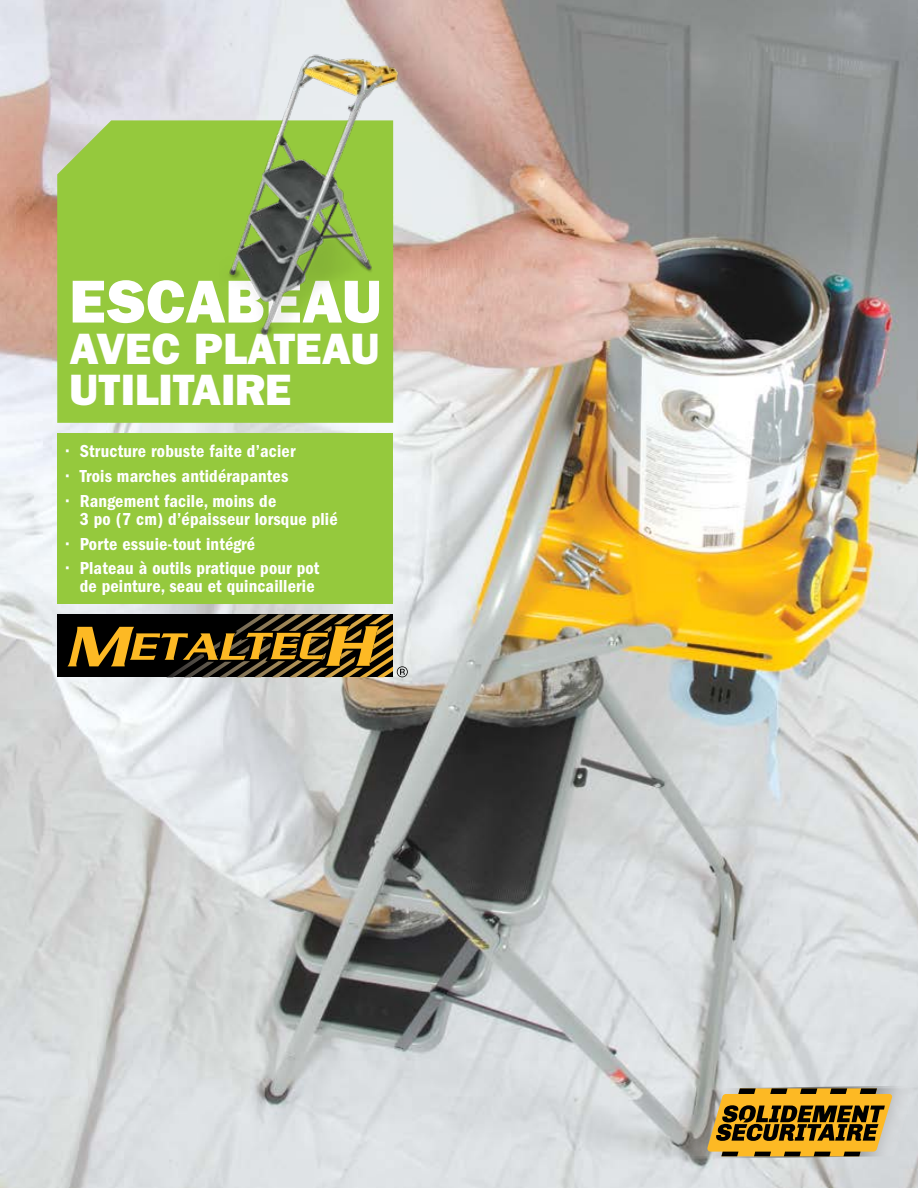
<style>
.page{position:relative;width:918px;height:1188px;background:#fff}
.page>*{position:absolute;margin:0;border:0;box-sizing:border-box;transform-origin:0 0}
.t1{font:60.9px "ITC Franklin Gothic Std Hvy";color:#fff}
.t2{font:44.1px/41.1px "ITC Franklin Gothic Std Hvy";color:#fff}
.t3{font:18px/18px "ITC Franklin Gothic Std Dm Cd";letter-spacing:.01em;color:#fff}
</style>
<div class="page">
<img style="left:0;top:0;width:918px;height:1188px">
<div style="left:57px;top:120px;width:336px;height:303px;background:#95c93d"></div>
<div style="left:57px;top:434px;width:336px;height:170px;background:#95c93d"></div>
<div style="left:57px;top:614px;width:336px;height:63px;background:#000"></div>
<svg style="left:67px;top:614px;width:341px;height:63px"></svg>
<img style="left:219px;top:40px;width:223px;height:323px">
<svg style="left:684px;top:1086px;width:231px;height:73px;background:#a68a4d"></svg>
<h1 class="t1" style="left:70px;top:266px;width:314px">ESCABEAU</h1>
<h2 class="t2" style="left:70px;top:328px;width:312px">AVEC PLATEAU<br>UTILITAIRE</h2>
<p class="t3" style="left:66px;top:442px;width:231px">• Structure robuste faite d’acier</p>
<p class="t3" style="left:66px;top:467px;width:224px">• Trois marches antidérapantes</p>
<p class="t3" style="left:80px;top:492px;width:260px;text-indent:-14px">• Rangement facile, moins de<br>3 po (7 cm) d’épaisseur lorsque plié</p>
<p class="t3" style="left:66px;top:535px;width:190px">• Porte essuie-tout intégré</p>
<p class="t3" style="left:66px;top:559px;width:255px;text-align:center">• Plateau à outils pratique pour pot de peinture, seau et quincaillerie</p>
</div>
